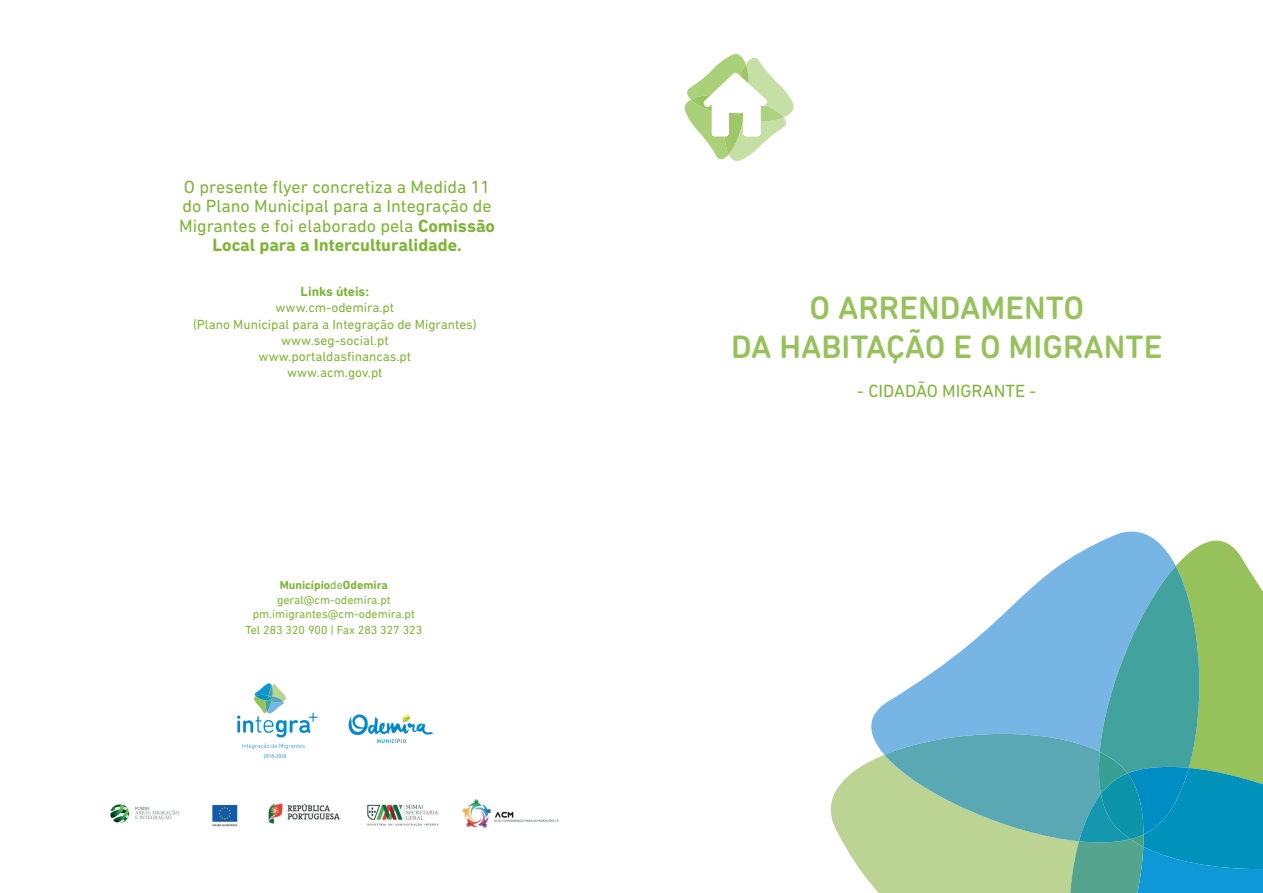
<style>
.page{position:relative;width:1263px;height:893px;background:#fff}
.page>*{position:absolute;margin:0;border:0;box-sizing:border-box;transform-origin:0 0}
.t1{font:500 33px/39.6px "DIN Next Rounded LT Pro";color:#97c15b;text-align:center}
.t2{font:18px/19.5px "DIN Next Rounded LT Pro";color:#7fb438;text-align:center}
.t3{font:13.5px/16.2px "DIN Next Rounded LT Pro";color:#7fb438;text-align:center}
.t4{font:700 13.5px "DIN Next Rounded LT Pro";color:#7fb438}
.t5{font:12px/14.4px "DIN Next Rounded LT Pro";color:#7fb438;text-align:center}
.s1{font-weight:700}
</style>
<div class="page">
<svg style="left:684px;top:54px;width:110px;height:107px"></svg>
<svg style="left:1102px;top:531px;width:55px;height:10px"></svg>
<svg style="left:830px;top:541px;width:433px;height:352px"></svg>
<img style="left:110px;top:799px;width:449px;height:29px">
<svg style="left:349px;top:714px;width:86px;height:29px"></svg>
<svg style="left:237px;top:683px;width:81px;height:54px"></svg>
<svg style="left:242px;top:744px;width:63px;height:14px"></svg>
<p class="t2" style="left:179px;top:177px;width:318px">O presente flyer concretiza a Medida 11 do Plano Municipal para a Integração de Migrantes e foi elaborado pela <span class="s1">Comissão Local para a Interculturalidade.</span></p>
<p class="t4" style="left:301px;top:284px;width:70px">Links úteis:</p>
<p class="t3" style="left:193px;top:300px;width:285px">www.cm-odemira.pt<br>(Plano Municipal para a Integração de Migrantes) www.seg-social.pt<br>www.portaldasfinancas.pt<br>www.acm.gov.pt</p>
<h1 class="t1" style="left:731px;top:287px;width:433px">O ARRENDAMENTO<br>DA HABITAÇÃO E O MIGRANTE</h1>
<p class="t2" style="left:857px;top:381px;width:181px">- CIDADÃO MIGRANTE -</p>
<p class="t5" style="left:253px;top:578px;width:164px"><span class="s1">Município</span>de<span class="s1">Odemira </span>geral@cm-odemira.pt pm.imigrantes@cm-odemira.pt</p>
<p class="t5" style="left:245px;top:623px;width:178px">Tel 283 320 900 | Fax 283 327 323</p>
</div>
